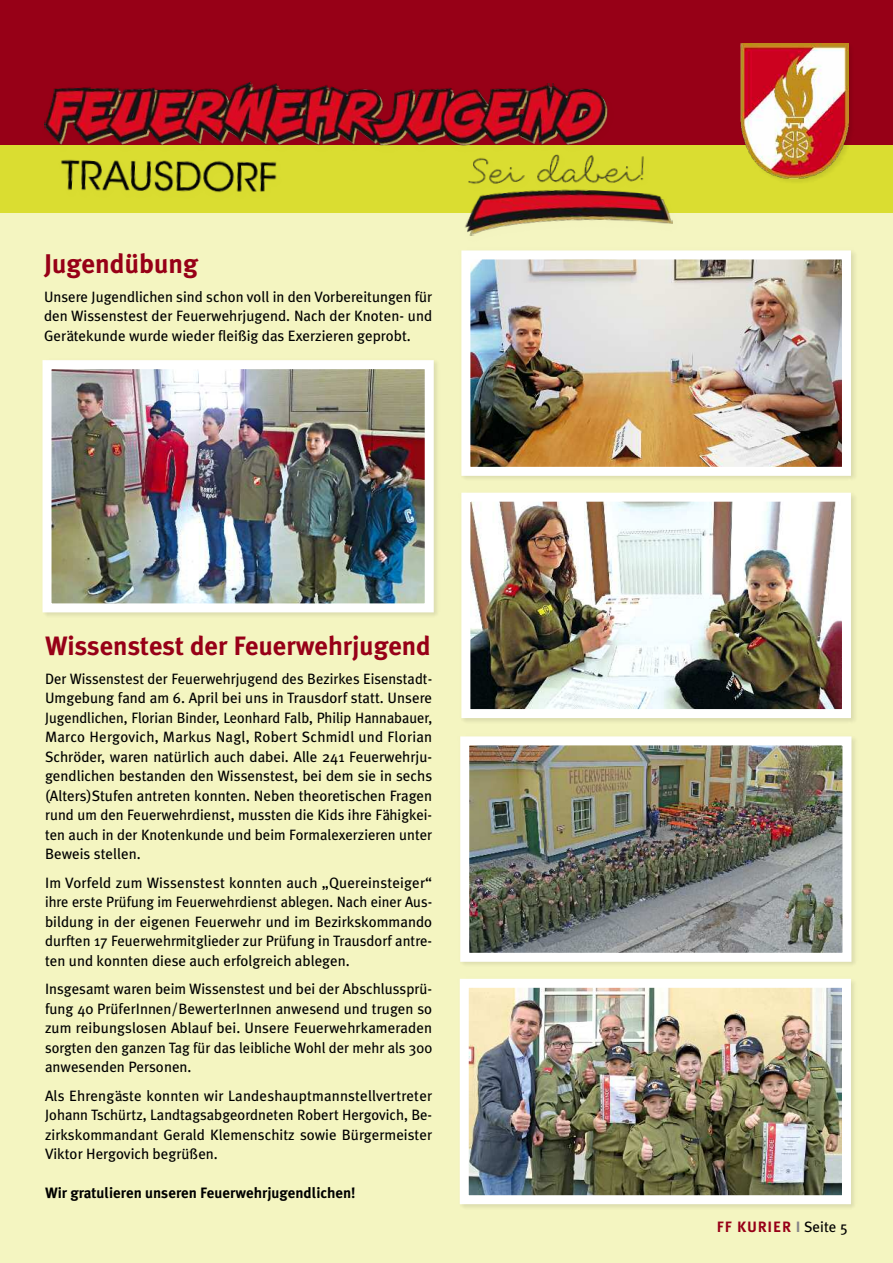
<style>
.page{position:relative;width:893px;height:1263px;background:#fff}
.page>*{position:absolute;margin:0;border:0;box-sizing:border-box;transform-origin:0 0}
.t1{font:700 27px "Meta Plus";color:#970017}
.t2{font:700 26.55px "Meta Plus";color:#970017}
.t3{font:15px/19.5px "Meta Plus";color:#000;text-align:justify}
.t4{font:700 15px "Meta Plus";color:#000}
.t5{font:700 15px "Meta Plus";letter-spacing:.055em;color:#970017}
.s1{color:#868589}
.s2{font-weight:400;color:#000}
</style>
<div class="page">
<div style="left:0;top:211px;width:893px;height:1052px;background:#f4f5c1"></div>
<div style="left:0;top:0;width:893px;height:145px;background:#970017"></div>
<div style="left:0;top:145px;width:893px;height:68px;background:#dadd31"></div>
<img style="left:740px;top:43px;width:111px;height:139px">
<img style="left:741px;top:44px;width:107px;height:134px">
<img style="left:42px;top:360px;width:395px;height:256px">
<img style="left:53px;top:370px;width:371px;height:232px">
<div style="left:43px;top:360px;width:391px;height:252px;border:9px solid #fff"></div>
<img style="left:44px;top:81px;width:629px;height:155px">
<img style="left:459px;top:736px;width:396px;height:472px">
<img style="left:470px;top:989px;width:371px;height:205px">
<div style="left:460px;top:979px;width:391px;height:225px;border:9px solid #fff"></div>
<img style="left:462px;top:252px;width:393px;height:470px">
<img style="left:471px;top:503px;width:370px;height:205px">
<div style="left:461px;top:493px;width:390px;height:225px;border:9px solid #fff"></div>
<img style="left:471px;top:260px;width:370px;height:206px">
<div style="left:461px;top:250px;width:390px;height:226px;border:9px solid #fff"></div>
<img style="left:470px;top:746px;width:371px;height:206px">
<div style="left:460px;top:736px;width:391px;height:226px;border:9px solid #fff"></div>
<h1 class="t1" style="left:44px;top:248px;width:155px">Jugendübung</h1>
<p class="t3" style="left:44px;top:287px;width:390px">Unsere Jugendlichen sind schon voll in den Vorbereitungen für den Wissenstest der Feuerwehrjugend. Nach der Knoten- und Gerätekunde wurde wieder fleißig das Exerzieren geprobt.</p>
<h2 class="t2" style="left:45px;top:631px;width:387px">Wissenstest der Feuerwehrjugend</h2>
<p class="t3" style="left:45px;top:669px;width:389px">Der Wissenstest der Feuerwehrjugend des Bezirkes Eisenstadt-Umgebung fand am 6. April bei uns in Trausdorf statt. Unsere Jugendlichen, Florian Binder, Leonhard Falb, Philip Hannabauer, Marco Hergovich, Markus Nagl, Robert Schmidl und Florian Schröder, waren natürlich auch dabei. Alle 241 Feuerwehrju&shy;gendlichen bestanden den Wissenstest, bei dem sie in sechs (Alters)Stufen antreten konnten. Neben theoretischen Fragen rund um den Feuerwehrdienst, mussten die Kids ihre Fähigkei&shy;ten auch in der Knotenkunde und beim Formalexerzieren unter Beweis stellen.</p>
<p class="t3" style="left:45px;top:873px;width:389px">Im Vorfeld zum Wissenstest konnten auch „Quereinsteiger“ ihre erste Prüfung im Feuerwehrdienst ablegen. Nach einer Aus&shy;bildung in der eigenen Feuerwehr und im Bezirkskommando durften 17 Feuerwehrmitglieder zur Prüfung in Trausdorf antre&shy;ten und konnten diese auch erfolgreich ablegen.</p>
<p class="t3" style="left:45px;top:979px;width:389px">Insgesamt waren beim Wissenstest und bei der Abschlussprü&shy;fung 40 PrüferInnen/BewerterInnen anwesend und trugen so zum reibungslosen Ablauf bei. Unsere Feuerwehrkameraden sorgten den ganzen Tag für das leibliche Wohl der mehr als 300 anwesenden Personen.</p>
<p class="t3" style="left:45px;top:1086px;width:389px">Als Ehrengäste konnten wir Landeshauptmannstellvertreter Johann Tschürtz, Landtagsabgeordneten Robert Hergovich, Be&shy;zirkskommandant Gerald Klemenschitz sowie Bürgermeister Viktor Hergovich begrüßen.</p>
<p class="t4" style="left:45px;top:1184px;width:312px">Wir gratulieren unseren Feuerwehrjugendlichen!</p>
<p class="t5" style="left:717px;top:1218px;width:133px">FF KURIER <span class="s1">I</span> <span class="s2">Seite 5</span></p>
</div>
